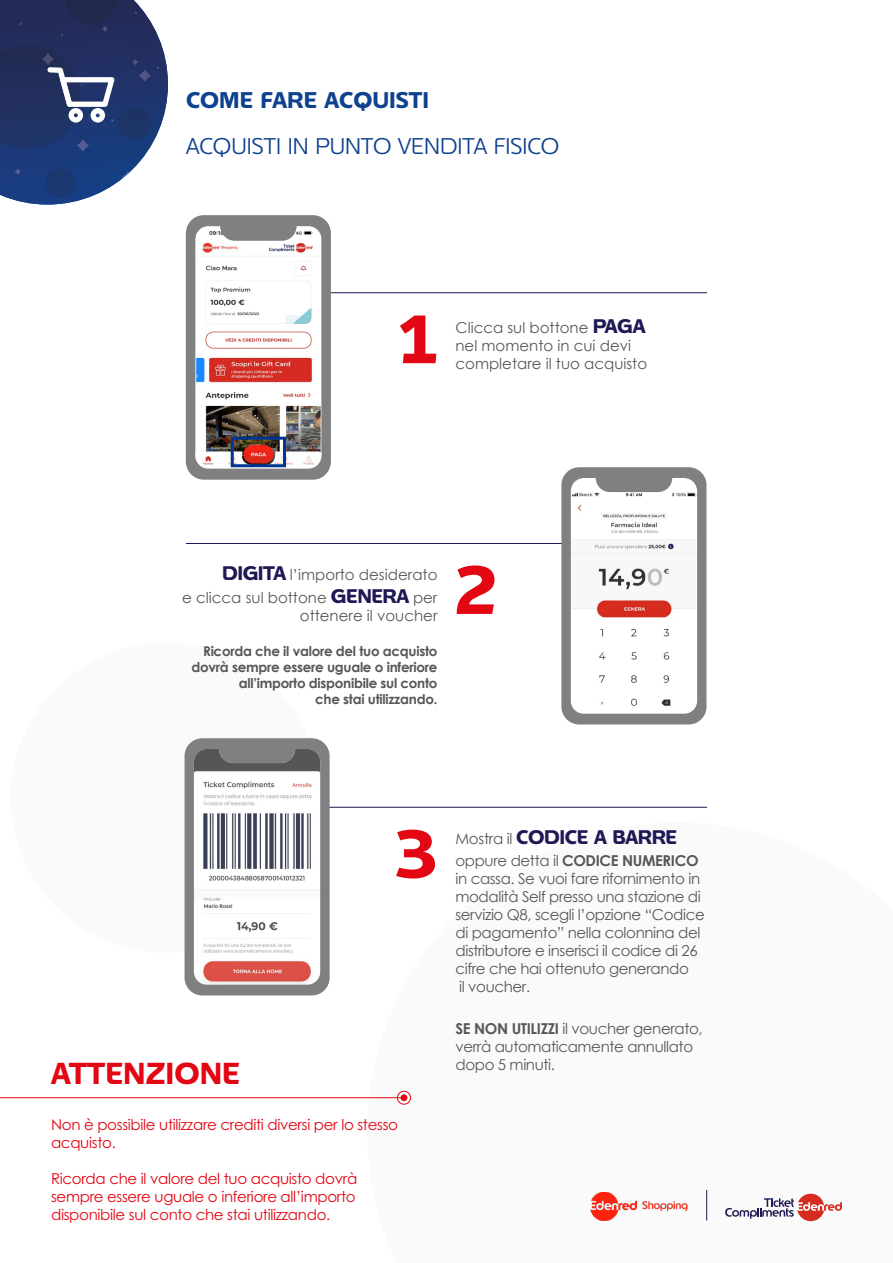
<style>
.page{position:relative;width:893px;height:1263px;background:#fff}
.page>*{position:absolute;margin:0;border:0;box-sizing:border-box;transform-origin:0 0}
.t1{font:700 67.5px "Edenred";color:#e30613}
.t2{font:700 30px "Edenred";color:#e30613}
.t3{font:300 22.5px "Edenred";color:#0e428e}
.t4{font:700 22.5px "Edenred";color:#0e428e}
.t5{font:700 19.5px "Edenred";letter-spacing:-.02em;color:#1e1954}
.t6{font:15px/18px "Century Gothic";letter-spacing:-.025em;color:#575756}
.t7{font:15px/18px "Century Gothic Pro";letter-spacing:-.02em;color:#e30613}
.t8{font:15px/18px "Century Gothic";color:#575756}
.t9{font:700 13.5px/16.2px "Century Gothic";letter-spacing:-.02em;color:#575756;text-align:right}
.s1{font-family:"Edenred";font-weight:700;font-size:19.5px;color:#1e1954}
.s2{font-family:"Century Gothic";font-weight:400;font-size:15px;color:#575756}
.s3{font-weight:700}
</style>
<div class="page">
<div style="left:11px;top:643px;width:310px;height:309px;background:#fafafa;border-radius:50%"></div>
<img style="left:590px;top:1192px;width:98px;height:29px">
<svg style="left:725px;top:1194px;width:117px;height:27px"></svg>
<hr style="left:706px;top:1190px;width:1px;height:30px;background:#1e1954">
<hr style="left:328px;top:292px;width:379px;height:1px;background:#1e1954">
<hr style="left:328px;top:807px;width:379px;height:1px;background:#1e1954">
<hr style="left:186px;top:543px;width:400px;height:1px;background:#1e1954">
<svg style="left:561px;top:467px;width:145px;height:257px"></svg>
<svg style="left:185px;top:738px;width:145px;height:257px"></svg>
<img style="left:186px;top:215px;width:145px;height:265px">
<div style="left:231px;top:437px;width:55px;height:30px;border:3px solid #003591"></div>
<svg style="left:0;top:0;width:168px;height:205px;background:#3e4f7c"></svg>
<hr style="left:0;top:1097px;width:404px;height:1px;background:#e30613">
<div style="left:401px;top:1094px;width:6px;height:7px;background:#e30613;border-radius:50%"></div>
<div style="left:397px;top:1091px;width:14px;height:13px;border:1px solid #e30613;border-radius:50%"></div>
<h3 class="t4" style="left:186px;top:84px;width:245px">COME FARE ACQUISTI</h3>
<h3 class="t3" style="left:186px;top:131px;width:375px">ACQUISTI IN PUNTO VENDITA FISICO</h3>
<h1 class="t1" style="left:398px;top:293px;width:41px">1</h1>
<p class="t8" style="left:455px;top:318px;width:191px">Clicca sul bottone <span class="s1">PAGA </span>nel momento in cui devi</p>
<p class="t8" style="left:455px;top:354px;width:193px">completare il tuo acquisto</p>
<p class="t8" style="left:182px;top:563px;width:257px;line-height:23.4px;text-align:right"><span class="s1">DIGITA</span> l’importo desiderato<br>e clicca sul bottone <span class="s1">GENERA</span> per</p>
<p class="t8" style="left:300px;top:607px;width:139px">ottenere il voucher</p>
<p class="t9" style="left:191px;top:642px;width:247px">Ricorda che il valore del tuo acquisto dovrà sempre essere uguale o inferiore all’importo disponibile sul conto<br>che stai utilizzando.</p>
<h1 class="t1" style="left:455px;top:544px;width:43px">2</h1>
<h1 class="t1" style="left:395px;top:808px;width:44px">3</h1>
<h2 class="t2" style="left:51px;top:1053px;width:191px">ATTENZIONE</h2>
<p class="t7" style="left:51px;top:1115px;width:349px">Non è possibile utilizzare crediti diversi per lo stesso acquisto.</p>
<p class="t7" style="left:51px;top:1169px;width:308px;text-align:justify">Ricorda che il valore del tuo acquisto dovrà sempre essere uguale o inferiore all’importo disponibile sul conto che stai utilizzando.</p>
<h3 class="t5" style="left:455px;top:824px;width:223px"><span class="s2">Mostra il</span> CODICE A BARRE</h3>
<p class="t6" style="left:455px;top:852px;width:251px">oppure detta il <span class="s3">CODICE NUMERICO </span>in cassa. Se vuoi fare rifornimento in modalità Self presso una stazione di servizio Q8, scegli l’opzione “Codice di pagamento” nella colonnina del distributore e inserisci il codice di 26 cifre che hai ottenuto generando<br>il voucher.</p>
<p class="t6" style="left:455px;top:1020px;width:249px"><span class="s3">SE NON UTILIZZI</span> il voucher generato, verrà automaticamente annullato dopo 5 minuti.</p>
</div>
